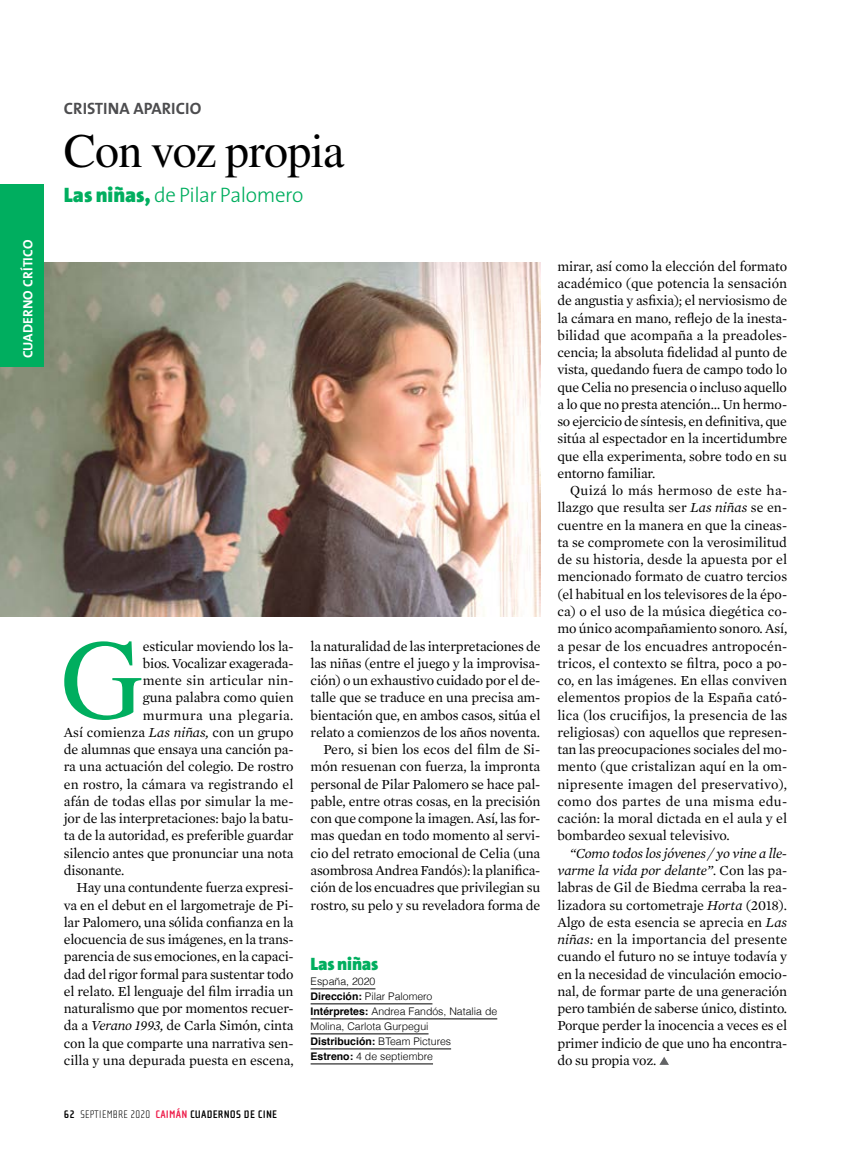
<style>
.page{position:relative;width:851px;height:1149px;background:#fff}
.page>*{position:absolute;margin:0;border:0;box-sizing:border-box;transform-origin:0 0}
.t1{font:113.85px "Nimbus Rom No 9 L";color:#00ae5f}
.t2{font:48px "Nimbus Rom No 9 L";letter-spacing:-.015em;color:#000}
.t3{font:300 21px "The Sans";letter-spacing:-.02em;color:#00ae5f}
.t4{font:900 18px "The Sans";letter-spacing:-.01em;color:#00ae5f}
.t5{font:700 16.5px "The Sans";color:#4d4d4f}
.Texto_Mercury_3_COLU{font:14.1px/17.2px "Mercury Text G1";letter-spacing:-.015em;color:#000;text-align:justify}
.Texto_Mercury_3_COLU-2{font:14.1px "Mercury Text G1";letter-spacing:.005em;color:#000}
.Texto_Mercury_3_COLU-3{font:14.1px "Mercury Text G1";letter-spacing:.01em;color:#000}
.Texto_Mercury_3_COLU-4{font:14.1px "Mercury Text G1";letter-spacing:.03em;color:#000}
.t6{font:700 13.5px "The Sans";letter-spacing:.01em;color:#fff}
.t7{font:700 11.25px "Cholla Sans";letter-spacing:.02em;color:#000}
.t8{font:300 10.5px "Helvetica";color:#000}
.t9{font:700 10.5px "Helvetica";color:#000}
.s1{font-weight:900}
.s2{font-style:italic}
.s3{font-weight:100}
.s4{color:#ed1846}
.s5{font-weight:700}
.s6{font-weight:300}
</style>
<div class="page">
<hr style="left:310px;top:988px;width:65px;height:1px;background:#000">
<hr style="left:310px;top:1003px;width:122px;height:1px;background:#000">
<hr style="left:310px;top:1018px;width:187px;height:1px;background:#000">
<hr style="left:310px;top:1033px;width:118px;height:1px;background:#000">
<hr style="left:310px;top:1048px;width:141px;height:1px;background:#000">
<hr style="left:310px;top:1063px;width:123px;height:1px;background:#000">
<svg style="left:660px;top:1057px;width:9px;height:7px"></svg>
<img style="left:0;top:262px;width:540px;height:354px">
<div style="left:0;top:184px;width:44px;height:183px;background:#00ae5f"></div>
<p class="t6" style="left:17px;top:358px;width:120px;rotate:-90deg">CUADERNO CRÍTICO</p>
<p class="t5" style="left:64px;top:95px;width:139px">CRISTINA APARICIO</p>
<p class="t2" style="left:64px;top:117px;width:282px">Con voz propia</p>
<p class="t3" style="left:64px;top:177px;width:241px"><span class="s1">Las niñas,</span> de Pilar Palomero</p>
<p class="Texto_Mercury_3_COLU" style="left:143px;top:637px;width:152px">esticular moviendo los la-</p>
<p class="Texto_Mercury_3_COLU" style="left:143px;top:654px;width:152px">bios. Vocalizar exagerada-</p>
<p class="Texto_Mercury_3_COLU-3" style="left:143px;top:672px;width:152px">mente sin articular nin-</p>
<p class="Texto_Mercury_3_COLU" style="left:143px;top:689px;width:152px">guna palabra como quien</p>
<p class="Texto_Mercury_3_COLU-4" style="left:143px;top:706px;width:152px">murmura una plegaria.</p>
<p class="Texto_Mercury_3_COLU" style="left:64px;top:723px;width:231px">Así comienza <span class="s2">Las niñas,</span> con un grupo</p>
<p class="Texto_Mercury_3_COLU" style="left:64px;top:740px;width:231px">de alumnas que ensaya una canción pa-</p>
<p class="Texto_Mercury_3_COLU" style="left:64px;top:758px;width:231px">ra una actuación del colegio. De rostro</p>
<p class="Texto_Mercury_3_COLU-2" style="left:64px;top:775px;width:231px">en rostro, la cámara va registrando el</p>
<p class="Texto_Mercury_3_COLU" style="left:64px;top:792px;width:231px">afán de todas ellas por simular la me-</p>
<p class="Texto_Mercury_3_COLU" style="left:64px;top:809px;width:231px">jor de las interpretaciones: bajo la batu-</p>
<p class="Texto_Mercury_3_COLU" style="left:64px;top:827px;width:231px">ta de la autoridad, es preferible guardar</p>
<p class="Texto_Mercury_3_COLU" style="left:64px;top:844px;width:231px">silencio antes que pronunciar una nota</p>
<p class="Texto_Mercury_3_COLU" style="left:64px;top:861px;width:62px">disonante.</p>
<p class="Texto_Mercury_3_COLU" style="left:64px;top:878px;width:231px;text-indent:13px">Hay una contundente fuerza expresi&shy;va en el debut en el largometraje de Pi&shy;lar Palomero, una sólida confianza en la elocuencia de sus imágenes, en la trans&shy;parencia de sus emociones, en la capaci&shy;dad del rigor formal para sustentar todo el relato. El lenguaje del film irradia un naturalismo que por momentos recuer&shy;da a <span class="s2">Verano 1993,</span> de Carla Simón, cinta con la que comparte una narrativa sen&shy;cilla y una depurada puesta en escena,</p>
<p class="t1" style="left:61px;top:598px;width:84px">G</p>
<p class="t7" style="left:64px;top:1107px;width:215px">62 <span class="s3">SEPTIEMBRE 2020</span> <span class="s4">CAIMÁN</span> CUADERNOS DE CINE</p>
<p class="Texto_Mercury_3_COLU" style="left:310px;top:637px;width:231px">la naturalidad de las interpretaciones de las niñas (entre el juego y la improvisa&shy;ción) o un exhaustivo cuidado por el de&shy;talle que se traduce en una precisa am&shy;bientación que, en ambos casos, sitúa el relato a comienzos de los años noventa.</p>
<p class="Texto_Mercury_3_COLU" style="left:310px;top:740px;width:231px;text-indent:13px">Pero, si bien los ecos del film de Si&shy;món resuenan con fuerza, la impronta personal de Pilar Palomero se hace pal&shy;pable, entre otras cosas, en la precisión con que compone la imagen. Así, las for&shy;mas quedan en todo momento al servi&shy;cio del retrato emocional de Celia (una asombrosa Andrea Fandós): la planifica&shy;ción de los encuadres que privilegian su rostro, su pelo y su reveladora forma de</p>
<p class="t4" style="left:310px;top:948px;width:69px">Las niñas</p>
<p class="t8" style="left:310px;top:972px;width:66px">España, 2020</p>
<p class="t8" style="left:310px;top:987px;width:123px"><span class="s5">Dirección:</span> Pilar Palomero</p>
<p class="t8" style="left:310px;top:1002px;width:188px"><span class="s5">Intérpretes:</span> Andrea Fandós, Natalia de</p>
<p class="t8" style="left:310px;top:1017px;width:119px">Molina, Carlota Gurpegui</p>
<p class="t9" style="left:310px;top:1032px;width:142px">Distribución: <span class="s6">BTeam Pictures</span></p>
<p class="t8" style="left:310px;top:1047px;width:124px"><span class="s5">Estreno:</span> 4 de septiembre</p>
<p class="Texto_Mercury_3_COLU" style="left:557px;top:257px;width:231px">mirar, así como la elección del formato académico (que potencia la sensación de angustia y asfixia); el nerviosismo de la cámara en mano, reflejo de la inesta&shy;bilidad que acompaña a la preadoles&shy;cencia; la absoluta fidelidad al punto de vista, quedando fuera de campo todo lo que Celia no presencia o incluso aquello a lo que no presta atención… Un hermo&shy;so ejercicio de síntesis, en definitiva, que sitúa al espectador en la incertidumbre que ella experimenta, sobre todo en su entorno familiar.</p>
<p class="Texto_Mercury_3_COLU" style="left:557px;top:482px;width:231px;text-indent:13px">Quizá lo más hermoso de este ha&shy;llazgo que resulta ser <span class="s2">Las niñas</span> se en&shy;cuentre en la manera en que la cineas&shy;ta se compromete con la verosimilitud de su historia, desde la apuesta por el mencionado formato de cuatro tercios (el habitual en los televisores de la épo&shy;ca) o el uso de la música diegética co&shy;mo único acompañamiento sonoro. Así, a pesar de los encuadres antropocén&shy;tricos, el contexto se filtra, poco a po&shy;co, en las imágenes. En ellas conviven elementos propios de la España cató&shy;lica (los crucifijos, la presencia de las religiosas) con aquellos que represen&shy;tan las preocupaciones sociales del mo&shy;mento (que cristalizan aquí en la om&shy;nipresente imagen del preservativo), como dos partes de una misma edu&shy;cación: la moral dictada en el aula y el bombardeo sexual televisivo.</p>
<p class="Texto_Mercury_3_COLU" style="left:557px;top:844px;width:231px;text-indent:13px"><span class="s2">“Como todos los jóvenes / yo vine a lle&shy;varme la vida por delante”.</span> Con las pa&shy;labras de Gil de Biedma cerraba la rea&shy;lizadora su cortometraje <span class="s2">Horta</span> (2018).<br>Algo de esta esencia se aprecia en <span class="s2">Las niñas:</span> en la importancia del presente cuando el futuro no se intuye todavía y en la necesidad de vinculación emocio&shy;nal, de formar parte de una generación pero también de saberse único, distinto.<br>Porque perder la inocencia a veces es el primer indicio de que uno ha encontra&shy;do su propia voz.</p>
</div>
